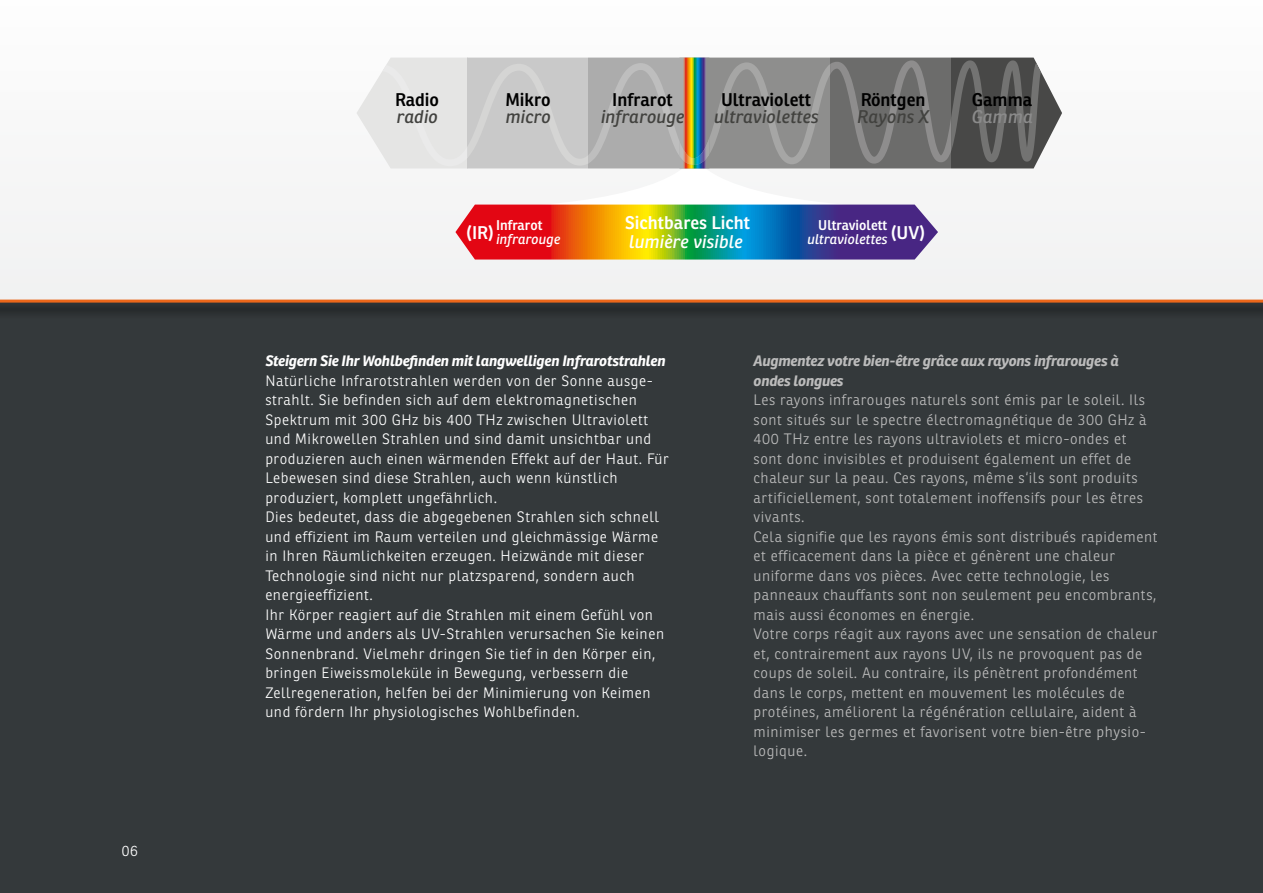
<style>
.page{position:relative;width:1263px;height:893px;background:#fff}
.page>*{position:absolute;margin:0;border:0;box-sizing:border-box;transform-origin:0 0}
.t1{font:600 17.85px "Ronnia";color:#000}
.t2{font:italic 17.85px "Ronnia";color:#42423f}
.t3{font:600 17.85px "Ronnia";color:#fff}
.t4{font:italic 17.85px "Ronnia";color:#fff}
.t5{font:italic 17.85px "Ronnia";color:#8b8b8b}
.t6{font:300 14.7px/19.5px "Ronnia";letter-spacing:.04em;color:#bcbcbc}
.t7{font:300 14.7px/19.5px "Ronnia";letter-spacing:.04em;color:#fff}
.t8{font:italic 700 14.7px/19.5px "Ronnia";letter-spacing:-.02em;color:#bcbcbc}
.t9{font:italic 700 14.7px "Ronnia";letter-spacing:-.02em;color:#fff}
.t10{font:italic 13.8px "Ronnia";color:#fff}
.t11{font:600 13.8px "Ronnia";color:#fff}
</style>
<div class="page">
<div style="left:0;top:303px;width:1263px;height:590px;background:#34393b"></div>
<div style="left:0;top:0;width:1263px;height:319px;background:#2c3032"></div>
<div style="left:0;top:0;width:1263px;height:303px;background:#f7f7f7"></div>
<div style="left:356px;top:58px;width:111px;height:110px;background:linear-gradient(to bottom,#f3f3f2,#efefef)"></div>
<svg style="left:1041px;top:58px;width:21px;height:110px;background:#b6b6b5"></svg>
<svg style="left:382px;top:58px;width:659px;height:202px;background:#aea7a4"></svg>
<p class="t7" style="left:122px;top:841px;width:18px">06</p>
<p class="t1" style="left:395px;top:89px;width:45px">Radio</p>
<p class="t1" style="left:505px;top:89px;width:47px">Mikro</p>
<p class="t1" style="left:612px;top:89px;width:62px">Infrarot</p>
<p class="t1" style="left:721px;top:89px;width:92px">Ultraviolett</p>
<p class="t1" style="left:861px;top:89px;width:66px">Röntgen</p>
<p class="t1" style="left:972px;top:89px;width:62px">Gamma</p>
<p class="t2" style="left:397px;top:106px;width:43px">radio</p>
<p class="t2" style="left:506px;top:106px;width:47px">micro</p>
<p class="t2" style="left:601px;top:106px;width:85px">infrarouge</p>
<p class="t2" style="left:714px;top:106px;width:106px">ultraviolettes</p>
<p class="t2" style="left:857px;top:106px;width:74px">Rayons X</p>
<p class="t5" style="left:971px;top:106px;width:63px">Gamma</p>
<p class="t3" style="left:625px;top:212px;width:126px">Sichtbares Licht</p>
<p class="t4" style="left:629px;top:231px;width:115px">lumière visible</p>
<p class="t11" style="left:818px;top:216px;width:71px">Ultraviolett</p>
<p class="t10" style="left:807px;top:230px;width:82px">ultraviolettes</p>
<p class="t11" style="left:496px;top:216px;width:48px">Infrarot</p>
<p class="t10" style="left:496px;top:230px;width:66px">infrarouge</p>
<p class="t3" style="left:891px;top:221px;width:36px">(UV)</p>
<p class="t3" style="left:466px;top:221px;width:29px">(IR)</p>
<p class="t9" style="left:265px;top:352px;width:402px">Steigern Sie Ihr Wohlbefinden mit langwelligen Infrarotstrahlen</p>
<p class="t7" style="left:265px;top:371px;width:405px">Natürliche Infrarotstrahlen werden von der Sonne ausge&shy;strahlt. Sie befinden sich auf dem elektromagnetischen Spektrum mit 300 GHz bis 400 THz zwischen Ultraviolett und Mikrowellen Strahlen und sind damit unsichtbar und produzieren auch einen wärmenden Effekt auf der Haut. Für Lebewesen sind diese Strahlen, auch wenn künstlich produziert, komplett ungefährlich.<br>Dies bedeutet, dass die abgegebenen Strahlen sich schnell und effizient im Raum verteilen und gleichmässige Wärme in Ihren Räumlichkeiten erzeugen. Heizwände mit dieser Technologie sind nicht nur platzsparend, sondern auch energieeffizient.<br>Ihr Körper reagiert auf die Strahlen mit einem Gefühl von Wärme und anders als UV-Strahlen verursachen Sie keinen Sonnenbrand. Vielmehr dringen Sie tief in den Körper ein, bringen Eiweissmoleküle in Bewegung, verbessern die Zellregeneration, helfen bei der Minimierung von Keimen und fördern Ihr physiologisches Wohlbefinden.</p>
<p class="t8" style="left:753px;top:351px;width:367px">Augmentez votre bien-être grâce aux rayons infrarouges à ondes longues</p>
<p class="t6" style="left:753px;top:390px;width:405px">Les rayons infrarouges naturels sont émis par le soleil. Ils sont situés sur le spectre électromagnétique de 300 GHz à 400 THz entre les rayons ultraviolets et micro-ondes et sont donc invisibles et produisent également un effet de chaleur sur la peau. Ces rayons, même s‘ils sont produits artificiellement, sont totalement inoffensifs pour les êtres vivants.<br>Cela signifie que les rayons émis sont distribués rapidement et efficacement dans la pièce et génèrent une chaleur uniforme dans vos pièces. Avec cette technologie, les panneaux chauffants sont non seulement peu encombrants, mais aussi économes en énergie.<br>Votre corps réagit aux rayons avec une sensation de chaleur et, contrairement aux rayons UV, ils ne provoquent pas de coups de soleil. Au contraire, ils pénètrent profondément dans le corps, mettent en mouvement les molécules de protéines, améliorent la régénération cellulaire, aident à minimiser les germes et favorisent votre bien-être physio&shy;logique.</p>
</div>
